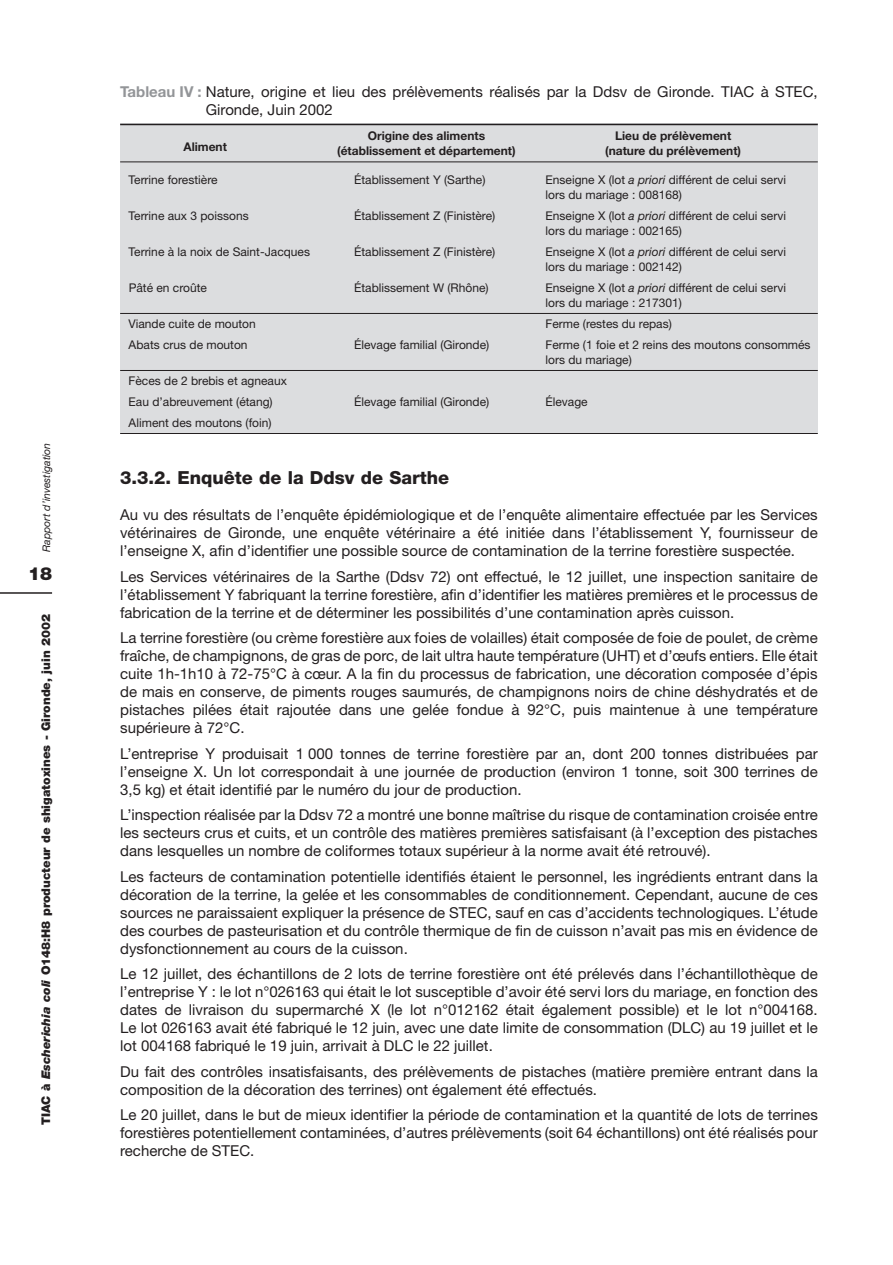
<style>
.page{position:relative;width:893px;height:1265px;background:#fff}
.page>*{position:absolute;margin:0;border:0;box-sizing:border-box;transform-origin:0 0}
.t1{font:800 18px "Helvetica Neue";color:#231f20}
.t2{font:900 18px "Helvetica Neue";color:#231f20}
.t3{font:15px/18px "Helvetica Neue";color:#231f20;text-align:justify}
.t4{font:12px/15px "Helvetica Neue";color:#231f20}
.t5{font:700 12px "Helvetica Neue";color:#231f20}
.t6{font:900 12px "Helvetica Neue";color:#231f20}
.t7{font:italic 10.5px "Helvetica Neue";color:#231f20}
.s1{font-style:italic}
.s2{font-weight:700;color:#939598}
</style>
<div class="page">
<svg style="left:0;top:123px;width:818px;height:471px"></svg>
<p class="t7" style="left:43px;top:552px;width:110px;rotate:-90deg">Rapport d’investigation</p>
<p class="t2" style="left:28px;top:567px;width:26px">18</p>
<p class="t6" style="left:41px;top:1125px;width:513px;rotate:-90deg">TIAC à <span class="s1">Escherichia coli</span> O148:H8 producteur de shigatoxines - Gironde, juin 2002</p>
<p class="t3" style="left:206px;top:84px;width:613px;text-indent:-86px"><span class="s2">Tableau IV :</span> Nature, origine et lieu des prélèvements réalisés par la Ddsv de Gironde. TIAC à STEC,<br>Gironde, Juin 2002</p>
<p class="t5" style="left:183px;top:142px;width:45px">Aliment</p>
<p class="t5" style="left:368px;top:132px;width:119px">Origine des aliments</p>
<p class="t5" style="left:615px;top:132px;width:118px">Lieu de prélèvement</p>
<p class="t5" style="left:337px;top:147px;width:180px">(établissement et département)</p>
<p class="t5" style="left:605px;top:147px;width:137px">(nature du prélèvement)</p>
<p class="t4" style="left:129px;top:173px;width:90px">Terrine forestière</p>
<p class="t4" style="left:354px;top:173px;width:133px">Établissement Y (Sarthe)</p>
<p class="t4" style="left:545px;top:173px;width:242px">Enseigne X (lot <span class="s1">a priori</span> différent de celui servi lors du mariage : 008168)</p>
<p class="t4" style="left:129px;top:209px;width:121px">Terrine aux 3 poissons</p>
<p class="t4" style="left:354px;top:209px;width:143px">Établissement Z (Finistère)</p>
<p class="t4" style="left:545px;top:209px;width:242px">Enseigne X (lot <span class="s1">a priori</span> différent de celui servi lors du mariage : 002165)</p>
<p class="t4" style="left:129px;top:245px;width:183px">Terrine à la noix de Saint-Jacques</p>
<p class="t4" style="left:354px;top:245px;width:143px">Établissement Z (Finistère)</p>
<p class="t4" style="left:545px;top:245px;width:242px">Enseigne X (lot <span class="s1">a priori</span> différent de celui servi lors du mariage : 002142)</p>
<p class="t4" style="left:129px;top:281px;width:80px">Pâté en croûte</p>
<p class="t4" style="left:354px;top:281px;width:136px">Établissement W (Rhône)</p>
<p class="t4" style="left:545px;top:281px;width:242px">Enseigne X (lot <span class="s1">a priori</span> différent de celui servi lors du mariage : 217301)</p>
<p class="t4" style="left:129px;top:317px;width:129px">Viande cuite de mouton</p>
<p class="t4" style="left:545px;top:317px;width:128px">Ferme (restes du repas)</p>
<p class="t4" style="left:129px;top:338px;width:120px">Abats crus de mouton</p>
<p class="t4" style="left:354px;top:338px;width:137px">Élevage familial (Gironde)</p>
<p class="t4" style="left:545px;top:338px;width:266px">Ferme (1 foie et 2 reins des moutons consommés lors du mariage)</p>
<p class="t4" style="left:129px;top:371px;width:160px;line-height:21px">Fèces de 2 brebis et agneaux<br>Eau d’abreuvement (étang)</p>
<p class="t4" style="left:354px;top:395px;width:137px">Élevage familial (Gironde)</p>
<p class="t4" style="left:545px;top:395px;width:44px">Élevage</p>
<p class="t4" style="left:129px;top:416px;width:144px">Aliment des moutons (foin)</p>
<p class="t1" style="left:120px;top:471px;width:330px">3.3.2. Enquête de la Ddsv de Sarthe</p>
<p class="t3" style="left:120px;top:507px;width:699px">Au vu des résultats de l’enquête épidémiologique et de l’enquête alimentaire effectuée par les Services vétérinaires de Gironde, une enquête vétérinaire a été initiée dans l’établissement Y, fournisseur de l’enseigne X, afin d’identifier une possible source de contamination de la terrine forestière suspectée.</p>
<p class="t3" style="left:120px;top:569px;width:699px">Les Services vétérinaires de la Sarthe (Ddsv 72) ont effectué, le 12 juillet, une inspection sanitaire de l’établissement Y fabriquant la terrine forestière, afin d’identifier les matières premières et le processus de fabrication de la terrine et de déterminer les possibilités d’une contamination après cuisson.</p>
<p class="t3" style="left:120px;top:630px;width:699px">La terrine forestière (ou crème forestière aux foies de volailles) était composée de foie de poulet, de crème fraîche, de champignons, de gras de porc, de lait ultra haute température (UHT) et d’œufs entiers. Elle était cuite 1h-1h10 à 72-75°C à cœur. A la fin du processus de fabrication, une décoration composée d’épis de mais en conserve, de piments rouges saumurés, de champignons noirs de chine déshydratés et de pistaches pilées était rajoutée dans une gelée fondue à 92°C, puis maintenue à une température supérieure à 72°C.</p>
<p class="t3" style="left:120px;top:746px;width:699px">L’entreprise Y produisait 1 000 tonnes de terrine forestière par an, dont 200 tonnes distribuées par l’enseigne X. Un lot correspondait à une journée de production (environ 1 tonne, soit 300 terrines de 3,5 kg) et était identifié par le numéro du jour de production.</p>
<p class="t3" style="left:120px;top:807px;width:699px">L’inspection réalisée par la Ddsv 72 a montré une bonne maîtrise du risque de contamination croisée entre les secteurs crus et cuits, et un contrôle des matières premières satisfaisant (à l’exception des pistaches dans lesquelles un nombre de coliformes totaux supérieur à la norme avait été retrouvé).</p>
<p class="t3" style="left:120px;top:869px;width:699px">Les facteurs de contamination potentielle identifiés étaient le personnel, les ingrédients entrant dans la décoration de la terrine, la gelée et les consommables de conditionnement. Cependant, aucune de ces sources ne paraissaient expliquer la présence de STEC, sauf en cas d’accidents technologiques. L’étude des courbes de pasteurisation et du contrôle thermique de fin de cuisson n’avait pas mis en évidence de dysfonctionnement au cours de la cuisson.</p>
<p class="t3" style="left:120px;top:966px;width:699px">Le 12 juillet, des échantillons de 2 lots de terrine forestière ont été prélevés dans l’échantillothèque de l’entreprise Y : le lot n°026163 qui était le lot susceptible d’avoir été servi lors du mariage, en fonction des dates de livraison du supermarché X (le lot n°012162 était également possible) et le lot n°004168.<br>Le lot 026163 avait été fabriqué le 12 juin, avec une date limite de consommation (DLC) au 19 juillet et le lot 004168 fabriqué le 19 juin, arrivait à DLC le 22 juillet.</p>
<p class="t3" style="left:120px;top:1064px;width:699px">Du fait des contrôles insatisfaisants, des prélèvements de pistaches (matière première entrant dans la composition de la décoration des terrines) ont également été effectués.</p>
<p class="t3" style="left:120px;top:1107px;width:699px">Le 20 juillet, dans le but de mieux identifier la période de contamination et la quantité de lots de terrines forestières potentiellement contaminées, d’autres prélèvements (soit 64 échantillons) ont été réalisés pour recherche de STEC.</p>
</div>
